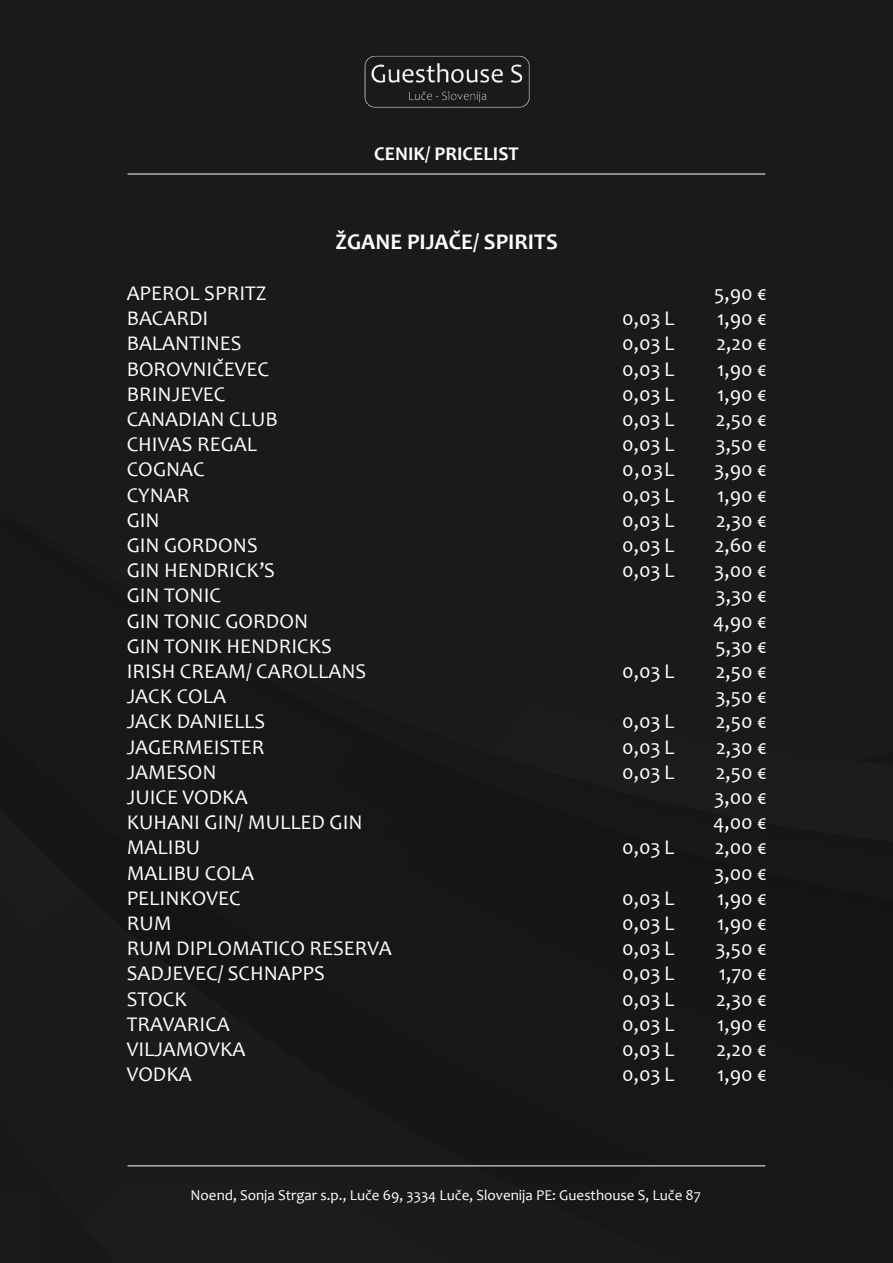
<style>
.page{position:relative;width:893px;height:1263px;background:#fff}
.page>*{position:absolute;margin:0;border:0;box-sizing:border-box;transform-origin:0 0}
.t1{font:700 22.5px "Candara";color:#fff}
.t2{font:21px/25.2px "Candara";color:#fff;text-align:justify}
.t3{font:700 19.5px "Candara";color:#fff}
.t4{font:15px "Candara";color:#fff}
</style>
<div class="page">
<div style="left:0;top:0;width:390px;height:90px;background:#1a1a1a"></div>
<div style="left:521px;top:0;width:372px;height:90px;background:#1a1a1a"></div>
<div style="left:801px;top:110px;width:92px;height:1153px;background:#1a1a1a"></div>
<div style="left:0;top:90px;width:801px;height:1173px;background:#1a1a1a"></div>
<div style="left:0;top:821px;width:155px;height:340px;background:#1a1a1b"></div>
<div style="left:0;top:1161px;width:308px;height:102px;background:#1b1c1c"></div>
<img style="left:361px;top:53px;width:170px;height:56px">
<hr style="left:128px;top:174px;width:637px;height:1px;background:#fff">
<hr style="left:128px;top:1165px;width:637px;height:1px;background:#fff">
<p class="t3" style="left:374px;top:142px;width:146px">CENIK/ PRICELIST</p>
<p class="t1" style="left:336px;top:228px;width:224px">ŽGANE PIJAČE/ SPIRITS</p>
<p class="t2" style="left:127px;top:281px;width:266px;text-align:left">APEROL SPRITZ<br>BACARDI<br>BALANTINES<br>BOROVNIČEVEC<br>BRINJEVEC<br>CANADIAN CLUB<br>CHIVAS REGAL<br>COGNAC<br>CYNAR<br>GIN<br>GIN GORDONS<br>GIN HENDRICK’S<br>GIN TONIC<br>GIN TONIC GORDON<br>GIN TONIK HENDRICKS<br>IRISH CREAM/ CAROLLANS<br>JACK COLA<br>JACK DANIELLS<br>JAGERMEISTER<br>JAMESON<br>JUICE VODKA<br>KUHANI GIN/ MULLED GIN<br>MALIBU<br>MALIBU COLA<br>PELINKOVEC<br>RUM<br>RUM DIPLOMATICO RESERVA<br>SADJEVEC/ SCHNAPPS<br>STOCK<br>TRAVARICA<br>VILJAMOVKA<br>VODKA</p>
<p class="t2" style="left:622px;top:306px;width:54px">0,03 L 0,03 L 0,03 L 0,03 L 0,03 L 0,03 L 0,03L 0,03 L 0,03 L 0,03 L 0,03 L</p>
<p class="t2" style="left:622px;top:659px;width:54px">0,03 L</p>
<p class="t2" style="left:622px;top:709px;width:54px">0,03 L 0,03 L 0,03 L</p>
<p class="t2" style="left:622px;top:835px;width:54px">0,03 L</p>
<p class="t2" style="left:622px;top:885px;width:54px">0,03 L 0,03 L 0,03 L 0,03 L 0,03 L 0,03 L 0,03 L 0,03 L</p>
<p class="t2" style="left:713px;top:281px;width:55px">5,90 € 1,90 € 2,20 € 1,90 € 1,90 € 2,50 € 3,50 € 3,90 € 1,90 € 2,30 € 2,60 € 3,00 € 3,30 € 4,90 € 5,30 € 2,50 € 3,50 € 2,50 € 2,30 € 2,50 € 3,00 € 4,00 € 2,00 € 3,00 € 1,90 € 1,90 € 3,50 € 1,70 € 2,30 € 1,90 € 2,20 € 1,90 €</p>
<p class="t4" style="left:190px;top:1186px;width:512px">Noend, Sonja Strgar s.p., Luče 69, 3334 Luče, Slovenija PE: Guesthouse S, Luče 87</p>
</div>
